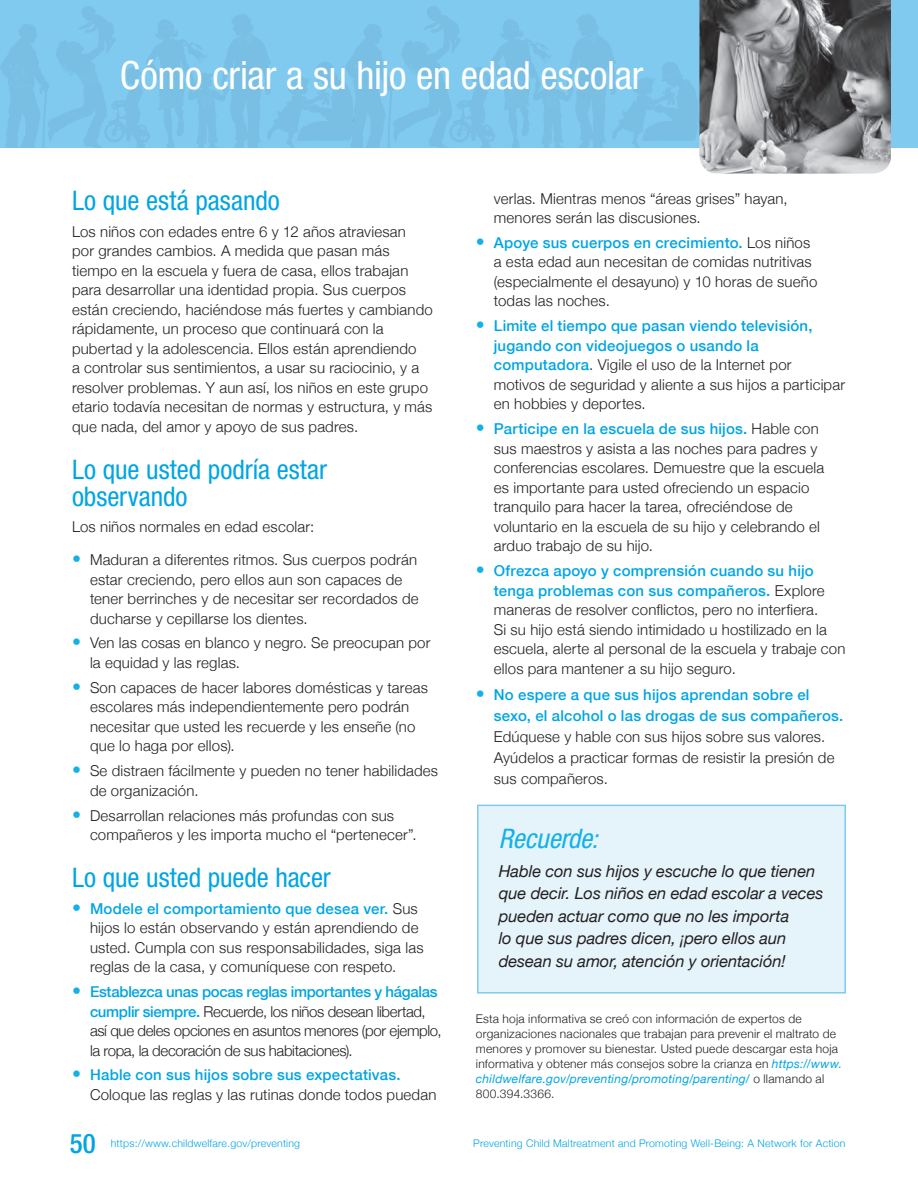
<style>
.page{position:relative;width:918px;height:1188px;background:#fff}
.page>*{position:absolute;margin:0;border:0;box-sizing:border-box;transform-origin:0 0}
.tip_title{font:condensed 39px "Helvetica Neue";letter-spacing:-.01em;color:#fff}
.tipsheet_subhead{font:condensed 27px/27px "Helvetica Neue";letter-spacing:-.005em;color:#00a5e3}
.t1{font:italic condensed 27px "Helvetica Neue";color:#13b1e8}
.t2{font:500 condensed 27px "Helvetica Neue";color:#00a5e3}
.t3{font:italic 16.5px/22.5px "Helvetica Neue";letter-spacing:-.005em;color:#231f20}
.bodytext{font:300 15px/19.5px "Helvetica Neue";letter-spacing:.01em;color:#231f20}
.bodytext-2{font:300 15px/19.5px "Helvetica Neue";letter-spacing:-.02em;color:#231f20}
.t4{font:300 12px/15px "Helvetica Neue";letter-spacing:.02em;color:#231f20}
.t5{font:300 10.5px "Helvetica Neue";letter-spacing:.02em;color:#00a5e3}
.s1{font-size:18px;color:#13b1e8}
.s2{font-weight:500;color:#00a5e3}
.s3{font-weight:400;font-style:italic;color:#00a5e3}
</style>
<div class="page">
<div style="left:0;top:0;width:918px;height:148px;background:#80caf0"></div>
<svg style="left:0;top:7px;width:699px;height:141px"></svg>
<img style="left:699px;top:0;width:192px;height:174px">
<div style="left:478px;top:805px;width:367px;height:188px;background:#e5f3fb"></div>
<div style="left:477px;top:805px;width:369px;height:189px;border:2px solid #80caf0"></div>
<h2 class="tip_title" style="left:120px;top:53px;width:525px">Cómo criar a su hijo en edad escolar</h2>
<h3 class="tipsheet_subhead" style="left:72px;top:187px;width:209px">Lo que está pasando</h3>
<p class="bodytext" style="left:72px;top:221px;width:362px">Los niños con edades entre 6 y 12 años atraviesan<br>por grandes cambios. A medida que pasan más tiempo en la escuela y fuera de casa, ellos trabajan para desarrollar una identidad propia. Sus cuerpos están creciendo, haciéndose más fuertes y cambiando rápidamente, un proceso que continuará con la pubertad y la adolescencia. Ellos están aprendiendo<br>a controlar sus sentimientos, a usar su raciocinio, y a resolver problemas. Y aun así, los niños en este grupo etario todavía necesitan de normas y estructura, y más que nada, del amor y apoyo de sus padres.</p>
<h3 class="tipsheet_subhead" style="left:72px;top:456px;width:257px">Lo que usted podría estar observando</h3>
<p class="bodytext" style="left:72px;top:516px;width:244px">Los niños normales en edad escolar:</p>
<p class="bodytext" style="left:90px;top:549px;width:330px;text-indent:-18px"><span class="s1">•</span> Maduran a diferentes ritmos. Sus cuerpos podrán estar creciendo, pero ellos aun son capaces de tener berrinches y de necesitar ser recordados de ducharse y cepillarse los dientes.</p>
<p class="bodytext" style="left:90px;top:632px;width:342px;text-indent:-18px"><span class="s1">•</span> Ven las cosas en blanco y negro. Se preocupan por la equidad y las reglas.</p>
<p class="bodytext" style="left:90px;top:677px;width:339px;text-indent:-18px"><span class="s1">•</span> Son capaces de hacer labores domésticas y tareas escolares más independientemente pero podrán necesitar que usted les recuerde y les enseñe (no que lo haga por ellos).</p>
<p class="bodytext" style="left:90px;top:760px;width:350px;text-indent:-18px"><span class="s1">•</span> Se distraen fácilmente y pueden no tener habilidades de organización.</p>
<p class="bodytext" style="left:90px;top:805px;width:328px;text-indent:-18px"><span class="s1">•</span> Desarrollan relaciones más profundas con sus compañeros y les importa mucho el “pertenecer”.</p>
<h3 class="tipsheet_subhead" style="left:72px;top:864px;width:260px">Lo que usted puede hacer</h3>
<p class="bodytext" style="left:90px;top:898px;width:335px;text-indent:-18px"><span class="s1">•</span> <span class="s2">Modele el comportamiento que desea ver.</span> Sus hijos lo están observando y están aprendiendo de usted. Cumpla con sus responsabilidades, siga las reglas de la casa, y comuníquese con respeto.</p>
<p class="bodytext-2" style="left:90px;top:981px;width:353px;text-indent:-18px"><span class="s1">•</span> <span class="s2">Establezca unas pocas reglas importantes y hágalas cumplir siempre.</span> Recuerde, los niños desean libertad, así que deles opciones en asuntos menores (por ejemplo, la ropa, la decoración de sus habitaciones).</p>
<p class="bodytext" style="left:90px;top:1064px;width:348px;text-indent:-18px"><span class="s1">•</span> <span class="s2">Hable con sus hijos sobre sus expectativas.<br></span>Coloque las reglas y las rutinas donde todos puedan</p>
<p class="bodytext" style="left:494px;top:188px;width:295px">verlas. Mientras menos “áreas grises” hayan, menores serán las discusiones.</p>
<p class="bodytext" style="left:494px;top:232px;width:325px;text-indent:-18px"><span class="s1">•</span> <span class="s2">Apoye sus cuerpos en crecimiento.</span> Los niños a esta edad aun necesitan de comidas nutritivas (especialmente el desayuno) y 10 horas de sueño todas las noches.</p>
<p class="bodytext" style="left:494px;top:315px;width:353px;text-indent:-18px"><span class="s1">•</span> <span class="s2">Limite el tiempo que pasan viendo televisión, jugando con videojuegos o usando la computadora</span>. Vigile el uso de la Internet por motivos de seguridad y aliente a sus hijos a participar en hobbies y deportes.</p>
<p class="bodytext" style="left:494px;top:418px;width:332px;text-indent:-18px"><span class="s1">•</span> <span class="s2">Participe en la escuela de sus hijos.</span> Hable con sus maestros y asista a las noches para padres y conferencias escolares. Demuestre que la escuela es importante para usted ofreciendo un espacio tranquilo para hacer la tarea, ofreciéndose de voluntario en la escuela de su hijo y celebrando el arduo trabajo de su hijo.</p>
<p class="bodytext" style="left:494px;top:560px;width:353px;text-indent:-18px"><span class="s1">•</span> <span class="s2">Ofrezca apoyo y comprensión cuando su hijo tenga problemas con sus compañeros.</span> Explore maneras de resolver conflictos, pero no interfiera.<br>Si su hijo está siendo intimidado u hostilizado en la escuela, alerte al personal de la escuela y trabaje con ellos para mantener a su hijo seguro.</p>
<p class="bodytext" style="left:494px;top:683px;width:351px;line-height:21px;text-indent:-18px"><span class="s1">•</span> <span class="s2">No espere a que sus hijos aprendan sobre el sexo, el alcohol o las drogas de sus compañeros.<br></span>Edúquese y hable con sus hijos sobre sus valores.<br>Ayúdelos a practicar formas de resistir la presión de sus compañeros.</p>
<p class="t1" style="left:499px;top:822px;width:101px">Recuerde:</p>
<p class="t3" style="left:499px;top:859px;width:326px">Hable con sus hijos y escuche lo que tienen que decir. Los niños en edad escolar a veces pueden actuar como que no les importa<br>lo que sus padres dicen, ¡pero ellos aun desean su amor, atención y orientación!</p>
<p class="t4" style="left:476px;top:1010px;width:368px">Esta hoja informativa se creó con información de expertos de organizaciones nacionales que trabajan para prevenir el maltrato de menores y promover su bienestar. Usted puede descargar esta hoja informativa y obtener más consejos sobre la crianza en <span class="s3">https://www. childwelfare.gov/preventing/promoting/parenting/</span> o llamando al 800.394.3366.</p>
<h2 class="t2" style="left:70px;top:1127px;width:27px">50</h2>
<p class="t5" style="left:111px;top:1135px;width:191px">https://www.childwelfare.gov/preventing</p>
<p class="t5" style="left:473px;top:1135px;width:374px">Preventing Child Maltreatment and Promoting Well-Being: A Network for Action</p>
</div>
